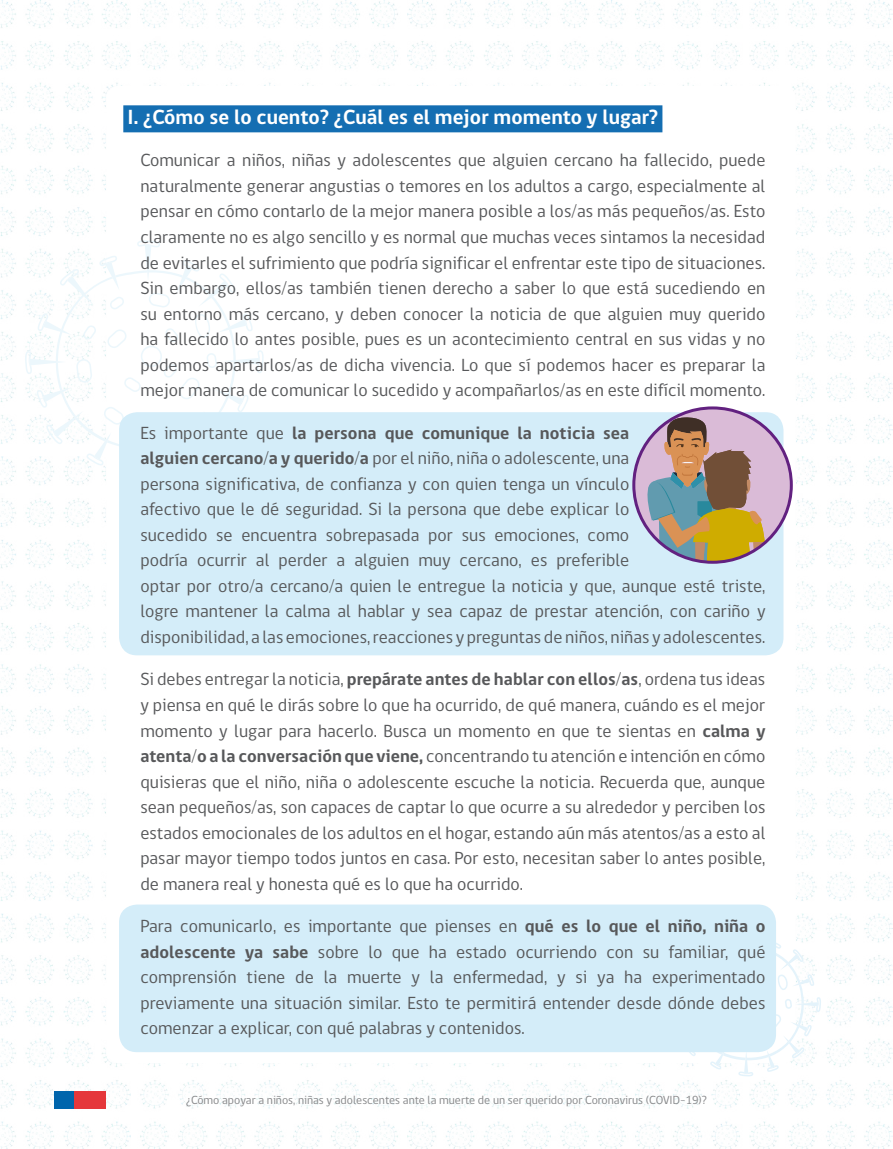
<style>
.page{position:relative;width:893px;height:1149px;background:#fff}
.page>*{position:absolute;margin:0;border:0;box-sizing:border-box;transform-origin:0 0}
.t1{font:700 21px "gob CL";letter-spacing:.005em;color:#fff}
.t2{font:18px/25.5px "gob CL";letter-spacing:.005em;color:#57585a;text-align:justify}
.t3{font:12px "gob CL";color:#868789}
.s1{font-weight:700}
</style>
<div class="page">
<img style="left:0;top:0;width:893px;height:1148px">
<div style="left:106px;top:86px;width:690px;height:976px;background:#fff;border-radius:13px"></div>
<svg style="left:672px;top:928px;width:149px;height:148px"></svg>
<svg style="left:25px;top:240px;width:239px;height:236px"></svg>
<div style="left:54px;top:1090px;width:21px;height:17px;background:#0065ac"></div>
<div style="left:75px;top:1090px;width:31px;height:17px;background:#e5373b"></div>
<div style="left:119px;top:412px;width:664px;height:243px;background:#d4edf9;border-radius:18px"></div>
<div style="left:119px;top:904px;width:657px;height:147px;background:#d4edf9;border-radius:18px"></div>
<div style="left:123px;top:105px;width:539px;height:27px;background:#146eb2"></div>
<div style="left:634px;top:408px;width:157px;height:154px;background:#dabbd7;border-radius:50%"></div>
<svg style="left:640px;top:416px;width:125px;height:146px"></svg>
<div style="left:632px;top:406px;width:161px;height:157px;border:3px solid #622180;border-radius:50%"></div>
<p class="t1" style="left:128px;top:102px;width:532px">I. ¿Cómo se lo cuento? ¿Cuál es el mejor momento y lugar?</p>
<p class="t2" style="left:140px;top:148px;width:627px">Comunicar a niños, niñas y adolescentes que alguien cercano ha fallecido, puede naturalmente generar angustias o temores en los adultos a cargo, especialmente al pensar en cómo contarlo de la mejor manera posible a los/as más pequeños/as. Esto claramente no es algo sencillo y es normal que muchas veces sintamos la necesidad de evitarles el sufrimiento que podría significar el enfrentar este tipo de situaciones.<br>Sin embargo, ellos/as también tienen derecho a saber lo que está sucediendo en su entorno más cercano, y deben conocer la noticia de que alguien muy querido ha fallecido lo antes posible, pues es un acontecimiento central en sus vidas y no podemos apartarlos/as de dicha vivencia. Lo que sí podemos hacer es preparar la mejor manera de comunicar lo sucedido y acompañarlos/as en este difícil momento.</p>
<p class="t2" style="left:140px;top:420px;width:627px;text-align:left">Es importante que <span class="s1">la persona que comunique la noticia sea<br>alguien cercano/a y querido/a</span> por el niño, niña o adolescente, una<br>persona significativa, de confianza y con quien tenga un vínculo<br>afectivo que le dé seguridad. Si la persona que debe explicar lo<br>sucedido se encuentra sobrepasada por sus emociones, como<br>podría ocurrir al perder a alguien muy cercano, es preferible<br>optar por otro/a cercano/a quien le entregue la noticia y que, aunque esté triste, logre mantener la calma al hablar y sea capaz de prestar atención, con cariño y disponibilidad, a las emociones, reacciones y preguntas de niños, niñas y adolescentes.</p>
<p class="t2" style="left:140px;top:667px;width:627px">Si debes entregar la noticia, <span class="s1">prepárate antes de hablar con ellos/as</span>, ordena tus ideas y piensa en qué le dirás sobre lo que ha ocurrido, de qué manera, cuándo es el mejor momento y lugar para hacerlo. Busca un momento en que te sientas en <span class="s1">calma y atenta/o a la conversación que viene,</span> concentrando tu atención e intención en cómo quisieras que el niño, niña o adolescente escuche la noticia. Recuerda que, aunque sean pequeños/as, son capaces de captar lo que ocurre a su alrededor y perciben los estados emocionales de los adultos en el hogar, estando aún más atentos/as a esto al pasar mayor tiempo todos juntos en casa. Por esto, necesitan saber lo antes posible, de manera real y honesta qué es lo que ha ocurrido.</p>
<p class="t2" style="left:140px;top:913px;width:627px">Para comunicarlo, es importante que pienses en <span class="s1">qué es lo que el niño, niña o adolescente ya sabe</span> sobre lo que ha estado ocurriendo con su familiar, qué comprensión tiene de la muerte y la enfermedad, y si ya ha experimentado previamente una situación similar. Esto te permitirá entender desde dónde debes comenzar a explicar, con qué palabras y contenidos.</p>
<p class="t3" style="left:186px;top:1091px;width:522px">¿Cómo apoyar a niños, niñas y adolescentes ante la muerte de un ser querido por Coronavirus (COVID-19)?</p>
</div>
